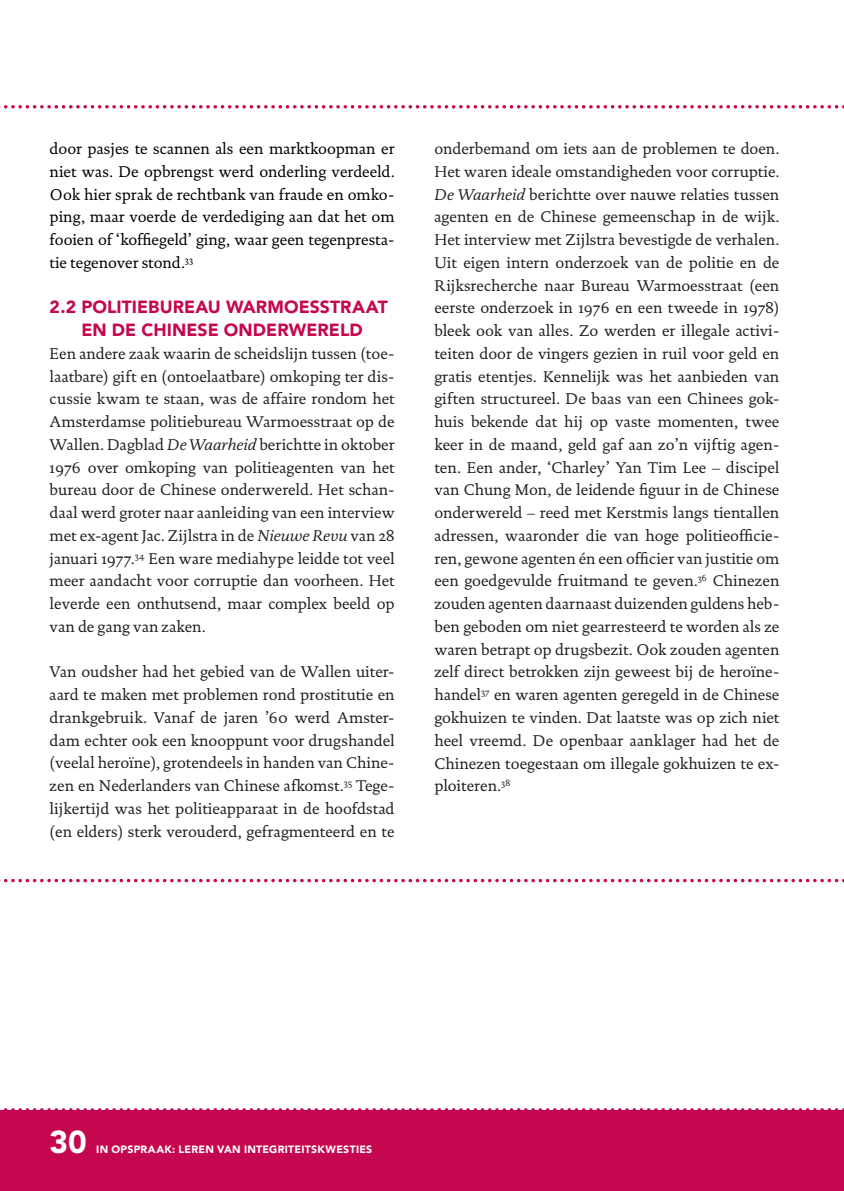
<style>
.page{position:relative;width:844px;height:1191px;background:#fff}
.page>*{position:absolute;margin:0;border:0;box-sizing:border-box;transform-origin:0 0}
.t1{font:900 31.5px "Avenir LT Std";color:#fff}
.t2{font:900 17.5px/22.8px "Avenir LT Std";letter-spacing:.005em;color:#c50750;text-align:center}
.t3{font:15.75px/22.8px "DTL Documenta ST";color:#231f20;text-align:justify}
.t4{font:15.75px/22.8px "DTL Documenta ST";color:#000;text-align:justify}
.t5{font:900 10.5px "Avenir LT Std";letter-spacing:.025em;color:#fff}
.s1{font-style:italic}
</style>
<div class="page">
<div style="left:0;top:1110px;width:843px;height:81px;background:#c50750"></div>
<svg style="left:0;top:105px;width:844px;height:3px"></svg>
<svg style="left:0;top:878px;width:844px;height:4px"></svg>
<svg style="left:0;top:1108px;width:844px;height:3px"></svg>
<p class="t4" style="left:50px;top:137px;width:346px">door pasjes te scannen als een marktkoopman er niet was. De opbrengst werd onderling verdeeld.<br>Ook hier sprak de rechtbank van fraude en omko&shy;ping, maar voerde de verdediging aan dat het om fooien of ‘koffiegeld’ ging, waar geen tegenpresta&shy;tie tegenover stond.<sup>33</sup></p>
<p class="t2" style="left:50px;top:296px;width:339px">2.2 POLITIEBUREAU WARMOESSTRAAT<br>EN DE CHINESE ONDERWERELD</p>
<p class="t3" style="left:50px;top:342px;width:346px">Een andere zaak waarin de scheidslijn tussen (toe&shy;laatbare) gift en (ontoelaatbare) omkoping ter dis&shy;cussie kwam te staan, was de affaire rondom het Amsterdamse politiebureau Warmoesstraat op de Wallen. Dagblad <span class="s1">De Waarheid</span> berichtte in oktober 1976 over omkoping van politieagenten van het bureau door de Chinese onderwereld. Het schan&shy;daal werd groter naar aanleiding van een interview met ex-agent Jac. Zijlstra in de <span class="s1">Nieuwe Revu</span> van 28 januari 1977.<sup>34</sup> Een ware mediahype leidde tot veel meer aandacht voor corruptie dan voorheen. Het leverde een onthutsend, maar complex beeld op van de gang van zaken.</p>
<p class="t3" style="left:50px;top:660px;width:346px">Van oudsher had het gebied van de Wallen uiter&shy;aard te maken met problemen rond prostitutie en drankgebruik. Vanaf de jaren ’60 werd Amster&shy;dam echter ook een knooppunt voor drugshandel (veelal heroïne), grotendeels in handen van Chine&shy;zen en Nederlanders van Chinese afkomst.<sup>35</sup> Tege&shy;lijkertijd was het politieapparaat in de hoofdstad (en elders) sterk verouderd, gefragmenteerd en te</p>
<p class="t3" style="left:434px;top:137px;width:346px">onderbemand om iets aan de problemen te doen.<br>Het waren ideale omstandigheden voor corruptie.<br><span class="s1">De Waarheid</span> berichtte over nauwe relaties tussen agenten en de Chinese gemeenschap in de wijk.<br>Het interview met Zijlstra bevestigde de verhalen.<br>Uit eigen intern onderzoek van de politie en de Rijksrecherche naar Bureau Warmoesstraat (een eerste onderzoek in 1976 en een tweede in 1978) bleek ook van alles. Zo werden er illegale activi&shy;teiten door de vingers gezien in ruil voor geld en gratis etentjes. Kennelijk was het aanbieden van giften structureel. De baas van een Chinees gok&shy;huis bekende dat hij op vaste momenten, twee keer in de maand, geld gaf aan zo’n vijftig agen&shy;ten. Een ander, ‘Charley’ Yan Tim Lee – discipel van Chung Mon, de leidende figuur in de Chinese onderwereld – reed met Kerstmis langs tientallen adressen, waaronder die van hoge politieofficie&shy;ren, gewone agenten én een officier van justitie om een goedgevulde fruitmand te geven.<sup>36</sup> Chinezen zouden agenten daarnaast duizenden guldens heb&shy;ben geboden om niet gearresteerd te worden als ze waren betrapt op drugsbezit. Ook zouden agenten zelf direct betrokken zijn geweest bij de heroïne&shy;handel<sup>37</sup> en waren agenten geregeld in de Chinese gokhuizen te vinden. Dat laatste was op zich niet heel vreemd. De openbaar aanklager had het de Chinezen toegestaan om illegale gokhuizen te ex&shy;ploiteren.<sup>38</sup></p>
<h1 class="t1" style="left:50px;top:1123px;width:39px">30</h1>
<p class="t5" style="left:96px;top:1143px;width:277px">IN OPSPRAAK: LEREN VAN INTEGRITEITSKWESTIES</p>
</div>
